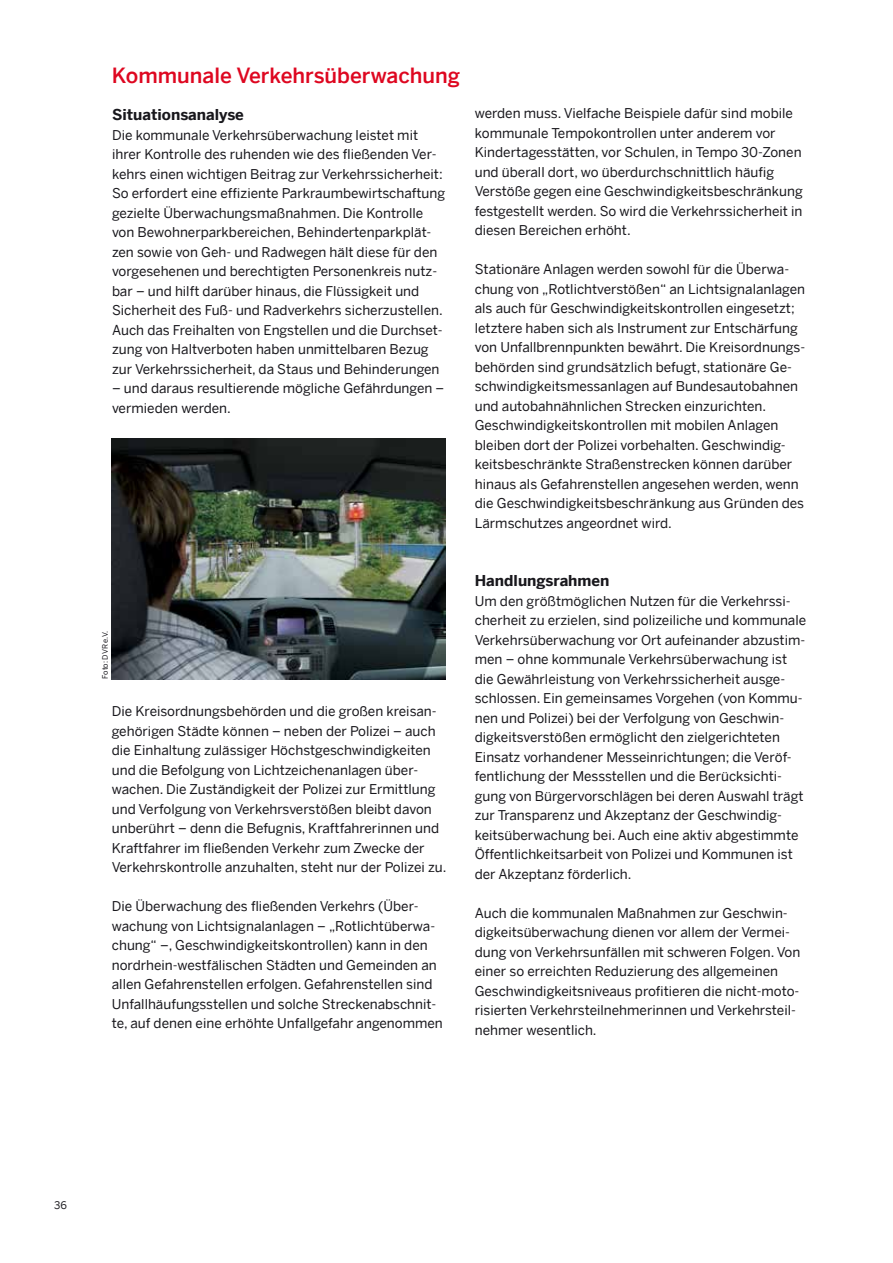
<style>
.page{position:relative;width:893px;height:1263px;background:#fff}
.page>*{position:absolute;margin:0;border:0;box-sizing:border-box;transform-origin:0 0}
.t1{font:500 21px "Benton Sans";color:#de0720}
.t2{font:700 15px "Benton Sans";color:#18171c}
.t3{font:13.5px/19.5px "Benton Sans";color:#18171c}
.t4{font:10.5px "Benton Sans";color:#18171c}
.t5{font:7.5px "Benton Sans";letter-spacing:-.005em;color:#18171c}
</style>
<div class="page">
<img style="left:112px;top:439px;width:333px;height:241px">
<h1 class="t1" style="left:112px;top:63px;width:350px">Kommunale Verkehrsüberwachung</h1>
<p class="t2" style="left:112px;top:106px;width:133px">Situationsanalyse</p>
<p class="t3" style="left:112px;top:125px;width:335px">Die kommunale Verkehrsüberwachung leistet mit ihrer Kontrolle des ruhenden wie des fließenden Ver&shy;kehrs einen wichtigen Beitrag zur Verkehrssicherheit:<br>So erfordert eine effiziente Parkraumbewirtschaftung gezielte Überwachungsmaßnahmen. Die Kontrolle von Bewohnerparkbereichen, Behindertenparkplät&shy;zen sowie von Geh- und Radwegen hält diese für den vorgesehenen und berechtigten Personenkreis nutz&shy;bar – und hilft darüber hinaus, die Flüssigkeit und Sicherheit des Fuß- und Radverkehrs sicherzustellen.<br>Auch das Freihalten von Engstellen und die Durchset&shy;zung von Haltverboten haben unmittelbaren Bezug zur Verkehrssicherheit, da Staus und Behinderungen</p>
<p class="t3" style="left:112px;top:378px;width:334px">– und daraus resultierende mögliche Gefährdungen – vermieden werden.</p>
<p class="t3" style="left:475px;top:104px;width:330px">werden muss. Vielfache Beispiele dafür sind mobile kommunale Tempokontrollen unter anderem vor Kindertagesstätten, vor Schulen, in Tempo 30-Zonen und überall dort, wo überdurchschnittlich häufig Verstöße gegen eine Geschwindigkeitsbeschränkung festgestellt werden. So wird die Verkehrssicherheit in diesen Bereichen erhöht.</p>
<p class="t3" style="left:475px;top:259px;width:332px">Stationäre Anlagen werden sowohl für die Überwa&shy;chung von „Rotlichtverstößen“ an Lichtsignalanlagen als auch für Geschwindigkeitskontrollen eingesetzt; letztere haben sich als Instrument zur Entschärfung von Unfallbrennpunkten bewährt. Die Kreisordnungs&shy;behörden sind grundsätzlich befugt, stationäre Ge&shy;schwindigkeitsmessanlagen auf Bundesautobahnen und autobahnähnlichen Strecken einzurichten.<br>Geschwindigkeitskontrollen mit mobilen Anlagen bleiben dort der Polizei vorbehalten. Geschwindig&shy;keitsbeschränkte Straßenstrecken können darüber hinaus als Gefahrenstellen angesehen werden, wenn die Geschwindigkeitsbeschränkung aus Gründen des Lärmschutzes angeordnet wird.</p>
<p class="t5" style="left:101px;top:678px;width:49px;rotate:-90deg">Foto: DVR e.V.</p>
<p class="t3" style="left:112px;top:701px;width:336px">Die Kreisordnungsbehörden und die großen kreisan&shy;gehörigen Städte können – neben der Polizei – auch die Einhaltung zulässiger Höchstgeschwindigkeiten und die Befolgung von Lichtzeichenanlagen über&shy;wachen. Die Zuständigkeit der Polizei zur Ermittlung und Verfolgung von Verkehrsverstößen bleibt davon unberührt – denn die Befugnis, Kraftfahrerinnen und Kraftfahrer im fließenden Verkehr zum Zwecke der Verkehrskontrolle anzuhalten, steht nur der Polizei zu.</p>
<p class="t3" style="left:112px;top:896px;width:333px">Die Überwachung des fließenden Verkehrs (Über&shy;wachung von Lichtsignalanlagen – „Rotlichtüberwa&shy;chung“ –, Geschwindigkeitskontrollen) kann in den nordrhein-westfälischen Städten und Gemeinden an allen Gefahrenstellen erfolgen. Gefahrenstellen sind Unfallhäufungsstellen und solche Streckenabschnit&shy;te, auf denen eine erhöhte Unfallgefahr angenommen</p>
<p class="t2" style="left:475px;top:572px;width:136px">Handlungsrahmen</p>
<p class="t3" style="left:475px;top:591px;width:333px">Um den größtmöglichen Nutzen für die Verkehrssi&shy;cherheit zu erzielen, sind polizeiliche und kommunale Verkehrsüberwachung vor Ort aufeinander abzustim&shy;men – ohne kommunale Verkehrsüberwachung ist die Gewährleistung von Verkehrssicherheit ausge&shy;schlossen. Ein gemeinsames Vorgehen (von Kommu&shy;nen und Polizei) bei der Verfolgung von Geschwin&shy;digkeitsverstößen ermöglicht den zielgerichteten Einsatz vorhandener Messeinrichtungen; die Veröf&shy;fentlichung der Messstellen und die Berücksichti&shy;gung von Bürgervorschlägen bei deren Auswahl trägt zur Transparenz und Akzeptanz der Geschwindig&shy;keitsüberwachung bei. Auch eine aktiv abgestimmte Öffentlichkeitsarbeit von Polizei und Kommunen ist der Akzeptanz förderlich.</p>
<p class="t3" style="left:475px;top:903px;width:327px">Auch die kommunalen Maßnahmen zur Geschwin&shy;digkeitsüberwachung dienen vor allem der Vermei&shy;dung von Verkehrsunfällen mit schweren Folgen. Von einer so erreichten Reduzierung des allgemeinen Geschwindigkeitsniveaus profitieren die nicht-moto&shy;risierten Verkehrsteilnehmerinnen und Verkehrsteil&shy;nehmer wesentlich.</p>
<p class="t4" style="left:54px;top:1199px;width:14px">36</p>
</div>
